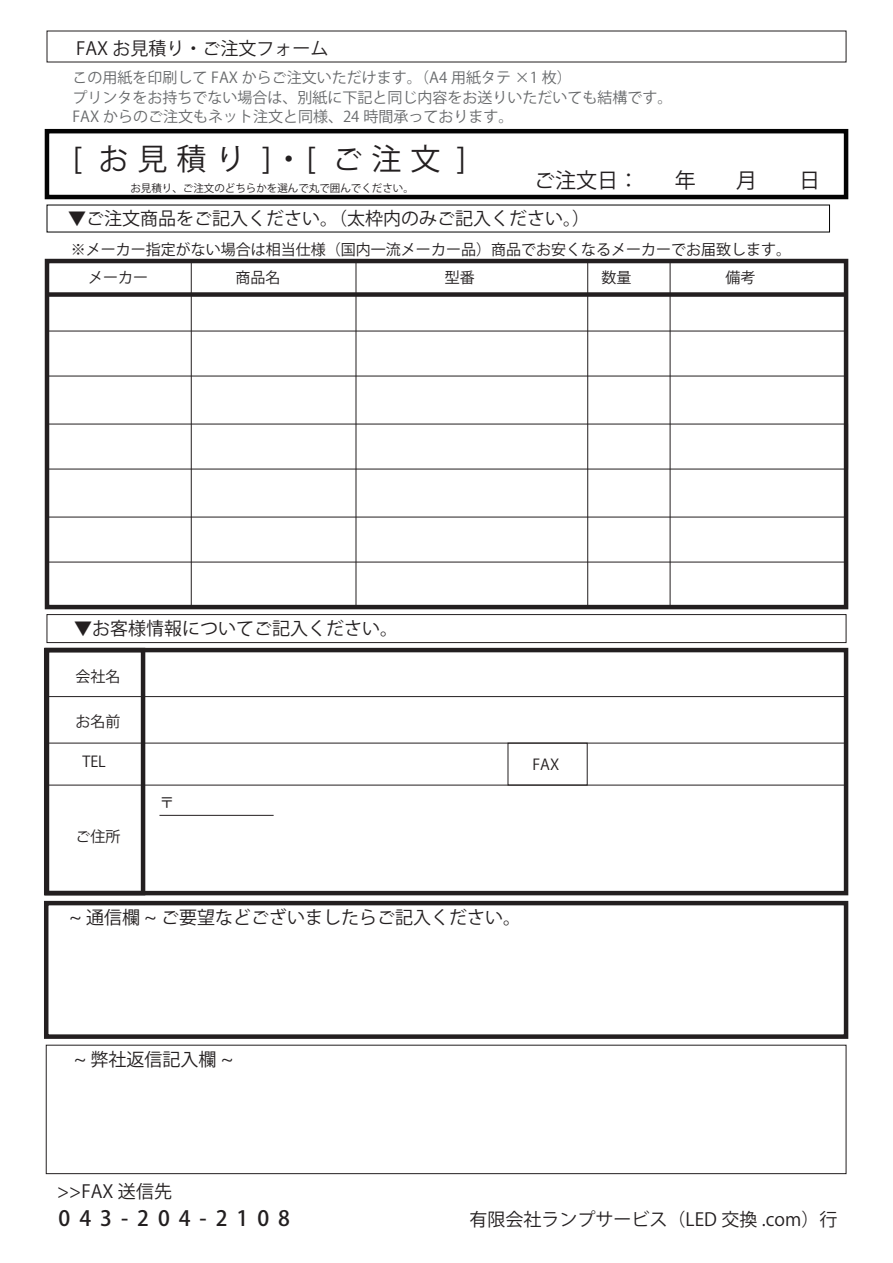
<style>
.page{position:relative;width:893px;height:1263px;background:#fff}
.page>*{position:absolute;margin:0;border:0;box-sizing:border-box;transform-origin:0 0}
.t1{font:30px "Koz Go Pro";letter-spacing:.3em;color:#231f20}
.t2{font:21px "Koz Go Pro";color:#231f20}
.t3{font:500 21px "Koz Go Pro";letter-spacing:.43em;color:#231f20}
.t4{font:18px "Koz Go Pro";color:#231f20}
.t5{font:15px/19.5px "Koz Go Pro";color:#67696b}
.t6{font:15px/28px "Koz Go Pro";color:#231f20}
.t7{font:10.5px "Koz Go Pro";color:#231f20}
</style>
<div class="page">
<img style="left:44px;top:30px;width:805px;height:1145px">
<div style="left:45px;top:129px;width:803px;height:70px;border:4px solid #030303"></div>
<div style="left:45px;top:259px;width:803px;height:350px;border:4px solid #231f20"></div>
<div style="left:47px;top:292px;width:799px;height:5px;background:#231f20"></div>
<div style="left:191px;top:261px;width:165px;height:346px;border:1px solid #231f20"></div>
<div style="left:587px;top:261px;width:83px;height:346px;border:1px solid #231f20"></div>
<div style="left:44px;top:648px;width:804px;height:247px;border:4px solid #231f20"></div>
<div style="left:45px;top:648px;width:100px;height:247px;border:4px solid #231f20"></div>
<div style="left:46px;top:696px;width:800px;height:47px;border:1px solid #231f20"></div>
<div style="left:47px;top:785px;width:800px;height:108px;border:1px solid #231f20"></div>
<div style="left:508px;top:743px;width:80px;height:42px;border:1px solid #231f20"></div>
<div style="left:47px;top:614px;width:799px;height:29px;border:1px solid #231f20"></div>
<div style="left:46px;top:1045px;width:800px;height:129px;border:1px solid #231f20"></div>
<div style="left:44px;top:901px;width:804px;height:138px;border:4px solid #231f20"></div>
<hr style="left:159px;top:815px;width:115px;height:1px;background:#231f20">
<p class="t4" style="left:76px;top:37px;width:254px">FAX お見積り・ご注文フォーム</p>
<p class="t5" style="left:73px;top:68px;width:601px">この用紙を印刷して FAX からご注文いただけます。（A4 用紙タテ ×1 枚）<br>プリンタをお持ちでない場合は、別紙に下記と同じ内容をお送りいただいても結構です。<br>FAX からのご注文もネット注文と同様、24 時間承っております。</p>
<h1 class="t1" style="left:73px;top:139px;width:395px">[ お見積り ]・[ ご注文 ]</h1>
<p class="t2" style="left:534px;top:166px;width:288px">ご注文日：　 年　 月　　日</p>
<p class="t4" style="left:68px;top:207px;width:523px">▼ご注文商品をご記入ください。（太枠内のみご記入ください。）</p>
<p class="t6" style="left:88px;top:236px;width:704px;text-indent:-17px">※メーカー指定がない場合は相当仕様（国内一流メーカー品）商品でお安くなるメーカーでお届致します。メーカー</p>
<p class="t7" style="left:130px;top:181px;width:285px">お見積り、ご注文のどちらかを選んで丸で囲んでください。</p>
<p class="t6" style="left:235px;top:264px;width:46px">商品名</p>
<p class="t6" style="left:445px;top:264px;width:31px">型番</p>
<p class="t6" style="left:601px;top:264px;width:31px">数量</p>
<p class="t6" style="left:725px;top:264px;width:31px">備考</p>
<p class="t4" style="left:74px;top:617px;width:325px">▼お客様情報についてご記入ください。</p>
<p class="t6" style="left:76px;top:663px;width:46px">会社名</p>
<p class="t6" style="left:76px;top:708px;width:46px">お名前</p>
<p class="t6" style="left:83px;top:748px;width:25px">TEL</p>
<p class="t6" style="left:76px;top:823px;width:46px">ご住所</p>
<p class="t6" style="left:159px;top:789px;width:16px">〒</p>
<p class="t6" style="left:532px;top:751px;width:28px">FAX</p>
<p class="t4" style="left:70px;top:905px;width:453px">~ 通信欄 ~ ご要望などございましたらご記入ください。</p>
<p class="t4" style="left:74px;top:1047px;width:161px">~ 弊社返信記入欄 ~</p>
<p class="t4" style="left:57px;top:1179px;width:116px">&gt;&gt;FAX 送信先</p>
<p class="t3" style="left:59px;top:1204px;width:233px">043-204-2108</p>
<p class="t4" style="left:470px;top:1207px;width:369px">有限会社ランプサービス（LED 交換 .com）行</p>
</div>
